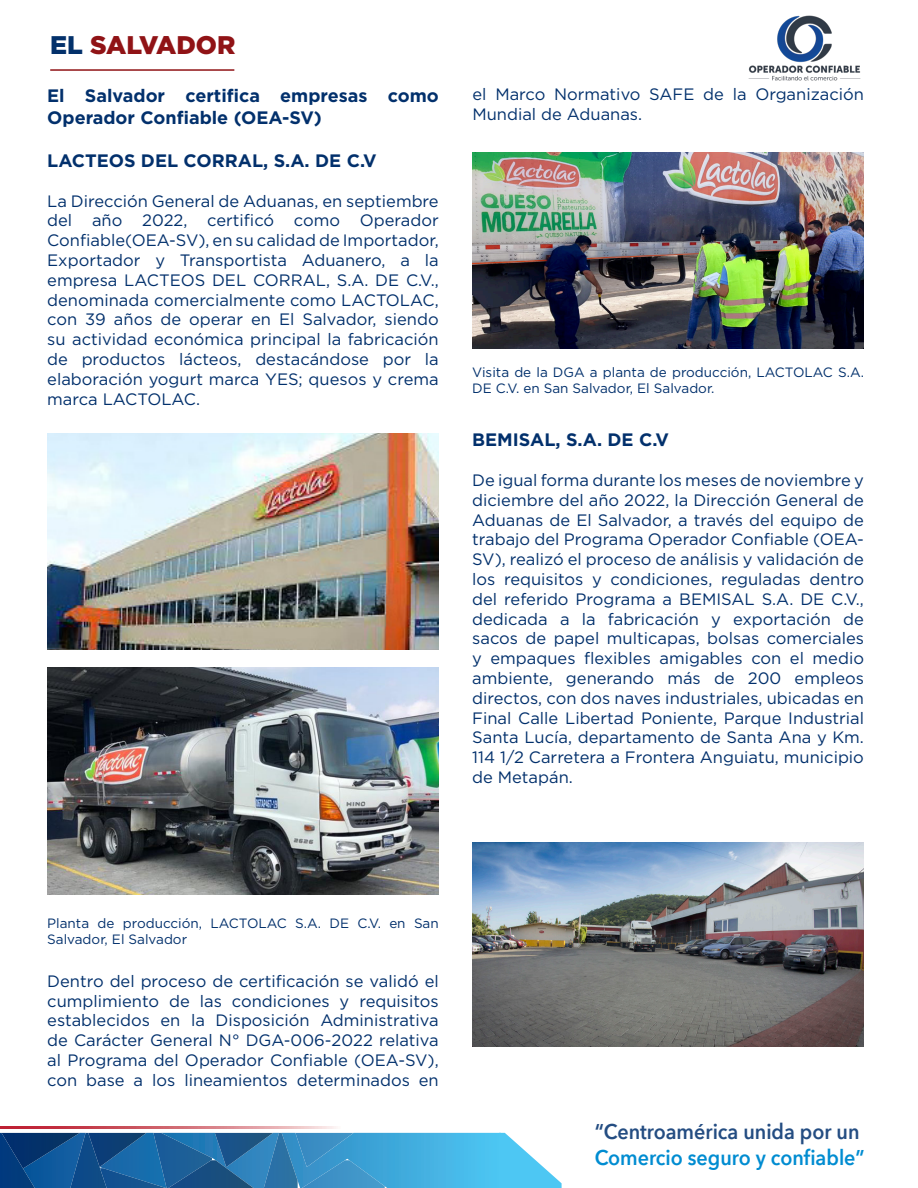
<style>
.page{position:relative;width:918px;height:1188px;background:#fff}
.page>*{position:absolute;margin:0;border:0;box-sizing:border-box;transform-origin:0 0}
.t1{font:900 25.5px "Gotham";color:#901316}
.t2{font:600 21.3px "Avenir Next";color:#008cd1;scale:.92 1}
.t3{font:600 21.3px "Avenir Next";color:#244d82;scale:.92 1}
.CUERPO{font:700 18px/21.6px "Gotham";color:#02306c}
.CUERPO-2{font:16.5px/19.8px "Gotham";color:#02306c;text-align:justify}
.CUERPO-3{font:13.5px/16.2px "Gotham";color:#02306c}
.s1{color:#03316b}
</style>
<div class="page">
<svg style="left:35px;top:1133px;width:527px;height:55px;background:#57b7e3"></svg>
<img style="left:0;top:1133px;width:35px;height:55px">
<img style="left:2px;top:1133px;width:68px;height:36px">
<img style="left:70px;top:1133px;width:37px;height:55px">
<img style="left:264px;top:1133px;width:34px;height:55px">
<img style="left:88px;top:1133px;width:58px;height:34px">
<img style="left:215px;top:1133px;width:58px;height:34px">
<img style="left:295px;top:1133px;width:59px;height:34px">
<img style="left:100px;top:1168px;width:53px;height:20px">
<img style="left:153px;top:1133px;width:59px;height:55px">
<img style="left:168px;top:1160px;width:85px;height:28px">
<img style="left:302px;top:1160px;width:83px;height:28px">
<svg style="left:0;top:1127px;width:336px;height:2px"></svg>
<img style="left:748px;top:15px;width:113px;height:66px">
<hr style="left:50px;top:69px;width:184px;height:2px;background:#901316">
<img style="left:47px;top:433px;width:392px;height:216px">
<img style="left:472px;top:152px;width:392px;height:196px">
<img style="left:472px;top:842px;width:392px;height:204px">
<img style="left:47px;top:668px;width:392px;height:227px">
<p class="t1" style="left:50px;top:30px;width:187px"><span class="s1">EL</span> SALVADOR</p>
<p class="CUERPO" style="left:47px;top:85px;width:393px">El Salvador certifica empresas como<br>Operador Confiable (OEA-SV)</p>
<p class="CUERPO" style="left:47px;top:150px;width:331px">LACTEOS DEL CORRAL, S.A. DE C.V</p>
<p class="CUERPO-2" style="left:47px;top:190px;width:393px">La Dirección General de Aduanas, en septiembre del año 2022, certificó como Operador Confiable(OEA-SV), en su calidad de Importador, Exportador y Transportista Aduanero, a la empresa LACTEOS DEL CORRAL, S.A. DE C.V., denominada comercialmente como LACTOLAC, con 39 años de operar en El Salvador, siendo su actividad económica principal la fabricación de productos lácteos, destacándose por la elaboración yogurt marca YES; quesos y crema marca LACTOLAC.</p>
<p class="CUERPO-2" style="left:472px;top:84px;width:393px">el Marco Normativo SAFE de la Organización<br>Mundial de Aduanas.</p>
<p class="CUERPO-3" style="left:472px;top:364px;width:393px">Visita de la DGA a planta de producción, LACTOLAC S.A.<br>DE C.V. en San Salvador, El Salvador.</p>
<p class="CUERPO" style="left:472px;top:429px;width:198px">BEMISAL, S.A. DE C.V</p>
<p class="CUERPO-2" style="left:472px;top:470px;width:393px">De igual forma durante los meses de noviembre y diciembre del año 2022, la Dirección General de Aduanas de El Salvador, a través del equipo de trabajo del Programa Operador Confiable (OEA-SV), realizó el proceso de análisis y validación de los requisitos y condiciones, reguladas dentro del referido Programa a BEMISAL S.A. DE C.V., dedicada a la fabricación y exportación de sacos de papel multicapas, bolsas comerciales y empaques flexibles amigables con el medio ambiente, generando más de 200 empleos directos, con dos naves industriales, ubicadas en Final Calle Libertad Poniente, Parque Industrial Santa Lucía, departamento de Santa Ana y Km.<br>114 1/2 Carretera a Frontera Anguiatu, municipio de Metapán.</p>
<p class="CUERPO-3" style="left:47px;top:915px;width:393px">Planta de producción, LACTOLAC S.A. DE C.V. en San<br>Salvador, El Salvador</p>
<p class="CUERPO-2" style="left:47px;top:971px;width:393px">Dentro del proceso de certificación se validó el cumplimiento de las condiciones y requisitos establecidos en la Disposición Administrativa de Carácter General N° DGA-006-2022 relativa al Programa del Operador Confiable (OEA-SV), con base a los lineamientos determinados en</p>
<p class="t3" style="left:595px;top:1114px;width:289px">“Centroamérica unida por un</p>
<p class="t2" style="left:595px;top:1139px;width:295px">Comercio seguro y confiable”</p>
</div>
